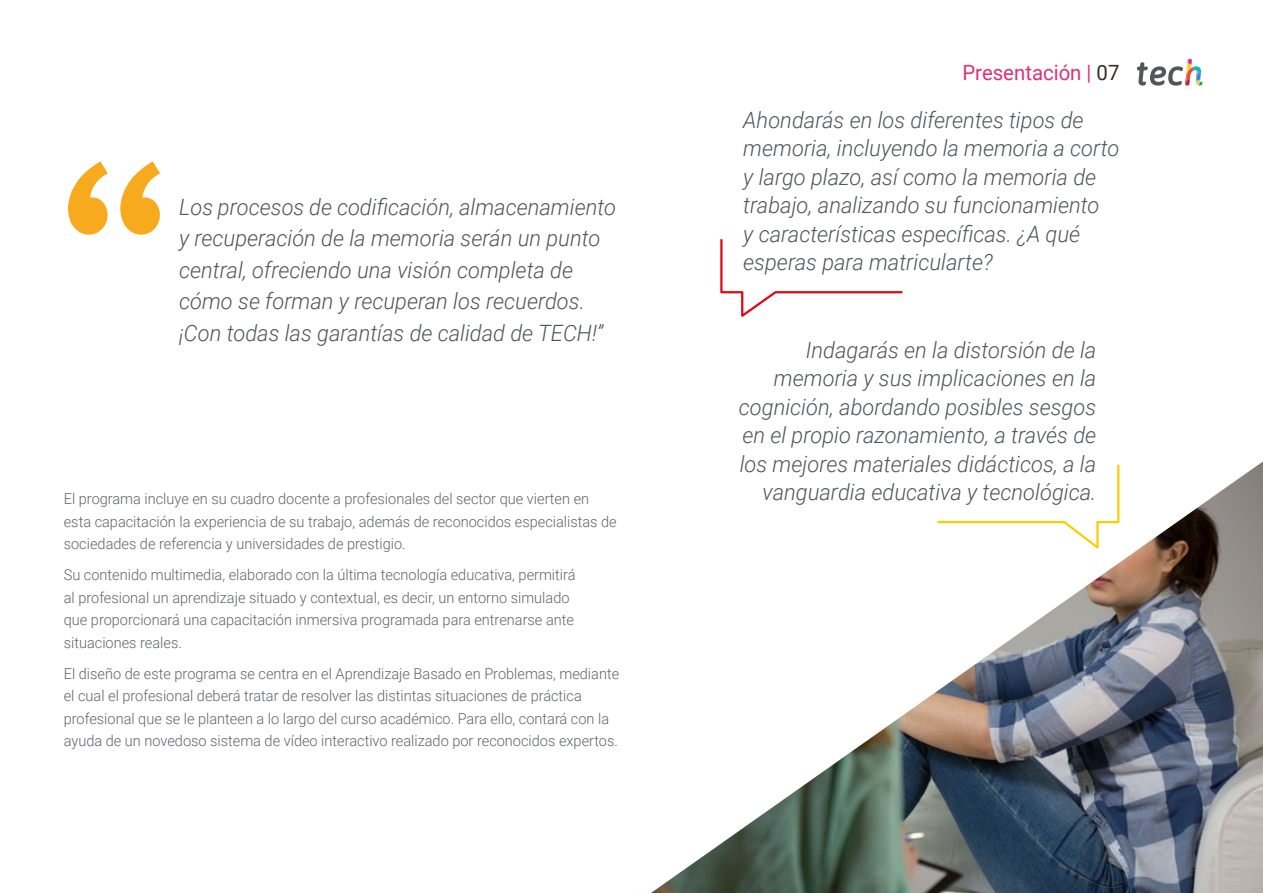
<style>
.page{position:relative;width:1263px;height:893px;background:#fff}
.page>*{position:absolute;margin:0;border:0;box-sizing:border-box;transform-origin:0 0}
.t1{font:italic 300 22.5px/28.5px "Roboto";color:#52555b}
.t2{font:21px "Roboto";color:#df3174}
.t3{font:300 15px/22.5px "Roboto";color:#61646a}
.s1{color:#312e20}
</style>
<div class="page">
<img style="left:651px;top:461px;width:612px;height:432px">
<svg style="left:935px;top:462px;width:185px;height:90px"></svg>
<svg style="left:720px;top:239px;width:183px;height:78px"></svg>
<svg style="left:68px;top:161px;width:92px;height:74px"></svg>
<svg style="left:1137px;top:59px;width:65px;height:27px"></svg>
<h1 class="t1" style="left:179px;top:190px;width:438px;line-height:31.5px">Los procesos de codificación, almacenamiento y recuperación de la memoria serán un punto central, ofreciendo una visión completa de cómo se forman y recuperan los recuerdos. ¡Con todas las garantías de calidad de TECH!”</h1>
<p class="t3" style="left:64px;top:487px;width:554px">El programa incluye en su cuadro docente a profesionales del sector que vierten en esta capacitación la experiencia de su trabajo, además de reconocidos especialistas de sociedades de referencia y universidades de prestigio.</p>
<p class="t3" style="left:64px;top:563px;width:513px">Su contenido multimedia, elaborado con la última tecnología educativa, permitirá al profesional un aprendizaje situado y contextual, es decir, un entorno simulado que proporcionará una capacitación inmersiva programada para entrenarse ante situaciones reales.</p>
<p class="t3" style="left:64px;top:662px;width:557px">El diseño de este programa se centra en el Aprendizaje Basado en Problemas, mediante el cual el profesional deberá tratar de resolver las distintas situaciones de práctica profesional que se le planteen a lo largo del curso académico. Para ello, contará con la ayuda de un novedoso sistema de vídeo interactivo realizado por reconocidos expertos.</p>
<h2 class="t2" style="left:962px;top:57px;width:159px">Presentación | <span class="s1">07</span></h2>
<h1 class="t1" style="left:743px;top:105px;width:378px">Ahondarás en los diferentes tipos de memoria, incluyendo la memoria a corto y largo plazo, así como la memoria de trabajo, analizando su funcionamiento<br>y características específicas. ¿A qué esperas para matricularte?</h1>
<h1 class="t1" style="left:739px;top:335px;width:359px;text-align:right">Indagarás en la distorsión de la memoria y sus implicaciones en la cognición, abordando posibles sesgos en el propio razonamiento, a través de los mejores materiales didácticos, a la vanguardia educativa y tecnológica.</h1>
</div>
